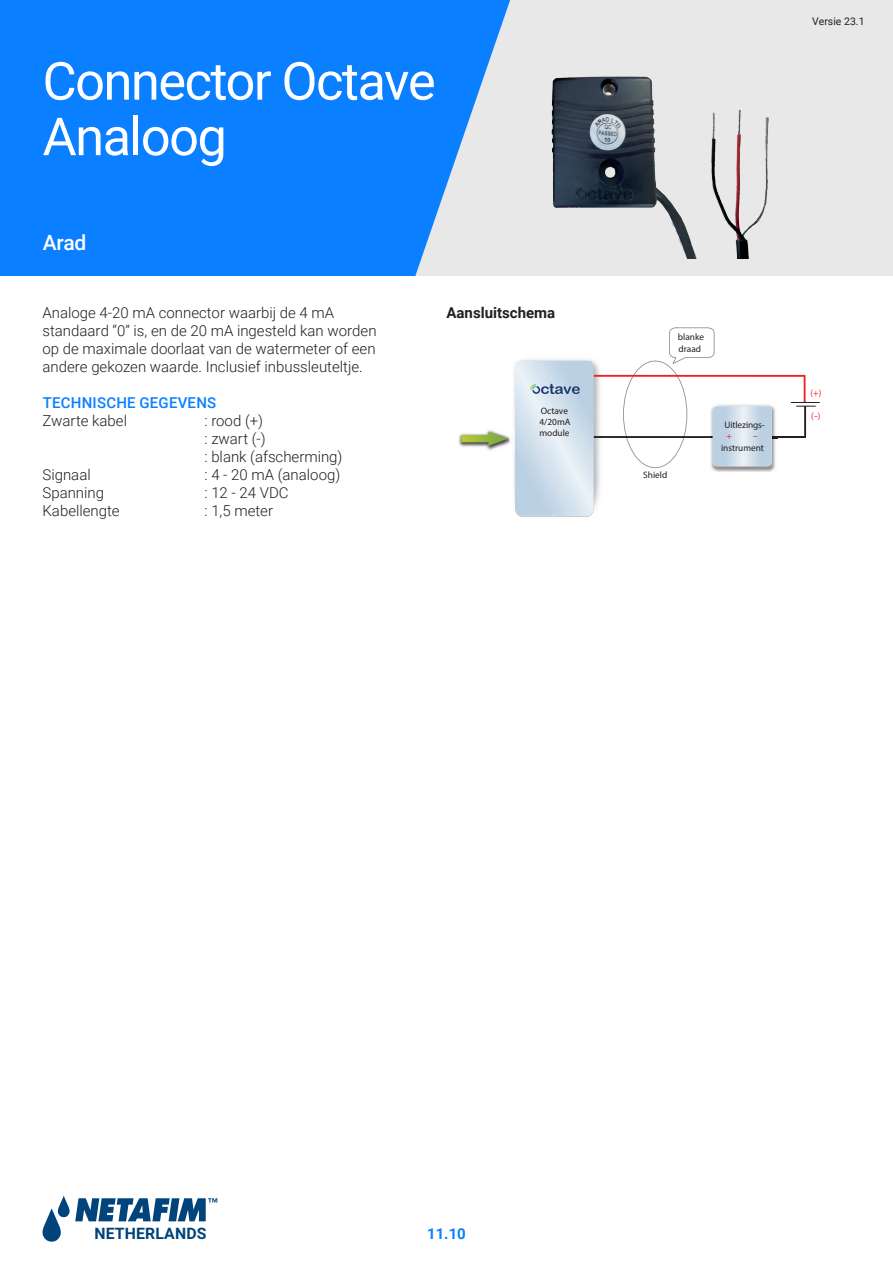
<style>
.page{position:relative;width:893px;height:1263px;background:#fff}
.page>*{position:absolute;margin:0;border:0;box-sizing:border-box;transform-origin:0 0}
.Product_name{font:52.5px/55.5px "Roboto";letter-spacing:-.03em;color:#fff}
.product_sub-header{font:500 21px "Roboto";color:#fff}
.t1{font:700 15.9px "Roboto";letter-spacing:.01em;color:#00447b}
.t2{font:300 15px/18px "Roboto";color:#231f20}
.t3{font:500 15px "Roboto";letter-spacing:.015em;color:#0a7fff}
.t4{font:700 15px "Roboto";color:#231f20}
.t5{font:700 15px "Roboto";color:#0a7fff}
.t6{font:10.5px "Roboto";color:#231f20}
.t7{font:9.3px/11.2px "Meta";color:#211e1e}
.t8{font:9.3px/11.2px "Meta";letter-spacing:-.005em;color:#231f20}
.t9{font:9.3px "Meta";color:#ed2026}
.s1{color:#ed2026}
</style>
<div class="page">
<svg style="left:43px;top:1196px;width:174px;height:46px"></svg>
<div style="left:0;top:0;width:893px;height:276px;background:#e8e8e9"></div>
<svg style="left:0;top:0;width:510px;height:276px;background:#1d88fd"></svg>
<img style="left:551px;top:76px;width:218px;height:182px">
<img style="left:514px;top:359px;width:92px;height:158px">
<div style="left:623px;top:361px;width:64px;height:107px;border:1px dashed #939598;border-radius:50%"></div>
<svg style="left:669px;top:328px;width:46px;height:36px"></svg>
<hr style="left:594px;top:375px;width:211px;height:2px;background:#ee2123">
<hr style="left:772px;top:436px;width:34px;height:2px;background:#231f20">
<hr style="left:594px;top:436px;width:119px;height:2px;background:#231f20">
<hr style="left:804px;top:406px;width:2px;height:31px;background:#231f20">
<svg style="left:791px;top:375px;width:28px;height:32px"></svg>
<img style="left:711px;top:405px;width:64px;height:67px">
<svg style="left:710px;top:406px;width:68px;height:60px;background:#cbd9e6"></svg>
<img style="left:458px;top:430px;width:53px;height:20px">
<svg style="left:461px;top:432px;width:47px;height:14px"></svg>
<img style="left:515px;top:410px;width:79px;height:106px">
<svg style="left:515px;top:361px;width:79px;height:49px;background:#c6d6e5"></svg>
<div style="left:90px;top:1240px;width:197px;height:23px;background:#fff"></div>
<p class="Product_name" style="left:43px;top:51px;width:395px">Connector Octave<br>Analoog</p>
<p class="product_sub-header" style="left:43px;top:228px;width:45px">Arad</p>
<p class="t2" style="left:43px;top:303px;width:336px">Analoge 4-20 mA connector waarbij de 4 mA standaard “0” is, en de 20 mA ingesteld kan worden op de maximale doorlaat van de watermeter of een andere gekozen waarde. Inclusief inbussleuteltje.</p>
<p class="t3" style="left:43px;top:392px;width:175px">TECHNISCHE GEGEVENS</p>
<p class="t2" style="left:43px;top:411px;width:86px">Zwarte kabel</p>
<p class="t2" style="left:205px;top:411px;width:60px">: rood (+)</p>
<p class="t2" style="left:205px;top:429px;width:63px">: zwart (-)</p>
<p class="t2" style="left:205px;top:447px;width:139px">: blank (afscherming)</p>
<p class="t2" style="left:43px;top:465px;width:50px">Signaal</p>
<p class="t2" style="left:205px;top:465px;width:137px">: 4 - 20 mA (analoog)</p>
<p class="t2" style="left:43px;top:483px;width:63px">Spanning</p>
<p class="t2" style="left:205px;top:483px;width:86px">: 12 - 24 VDC</p>
<p class="t2" style="left:43px;top:501px;width:79px">Kabellengte</p>
<p class="t2" style="left:205px;top:501px;width:70px">: 1,5 meter</p>
<p class="t4" style="left:446px;top:302px;width:110px">Aansluitschema</p>
<p class="t7" style="left:539px;top:405px;width:33px">Octave<br>4/20mA module</p>
<p class="t6" style="left:812px;top:14px;width:54px">Versie 23.1</p>
<p class="t7" style="left:678px;top:331px;width:28px">blanke draad</p>
<p class="t7" style="left:643px;top:469px;width:26px">Shield</p>
<p class="t8" style="left:724px;top:419px;width:42px">Uitlezings-<span class="s1">+</span></p>
<p class="t8" style="left:721px;top:430px;width:45px;text-indent:32px"><span class="s1">- </span>instrument</p>
<p class="t9" style="left:810px;top:387px;width:12px">(+)</p>
<p class="t9" style="left:811px;top:410px;width:11px">(-)</p>
<p class="t1" style="left:94px;top:1223px;width:114px">NETHERLANDS</p>
<p class="t5" style="left:427px;top:1223px;width:40px">11.10</p>
</div>
